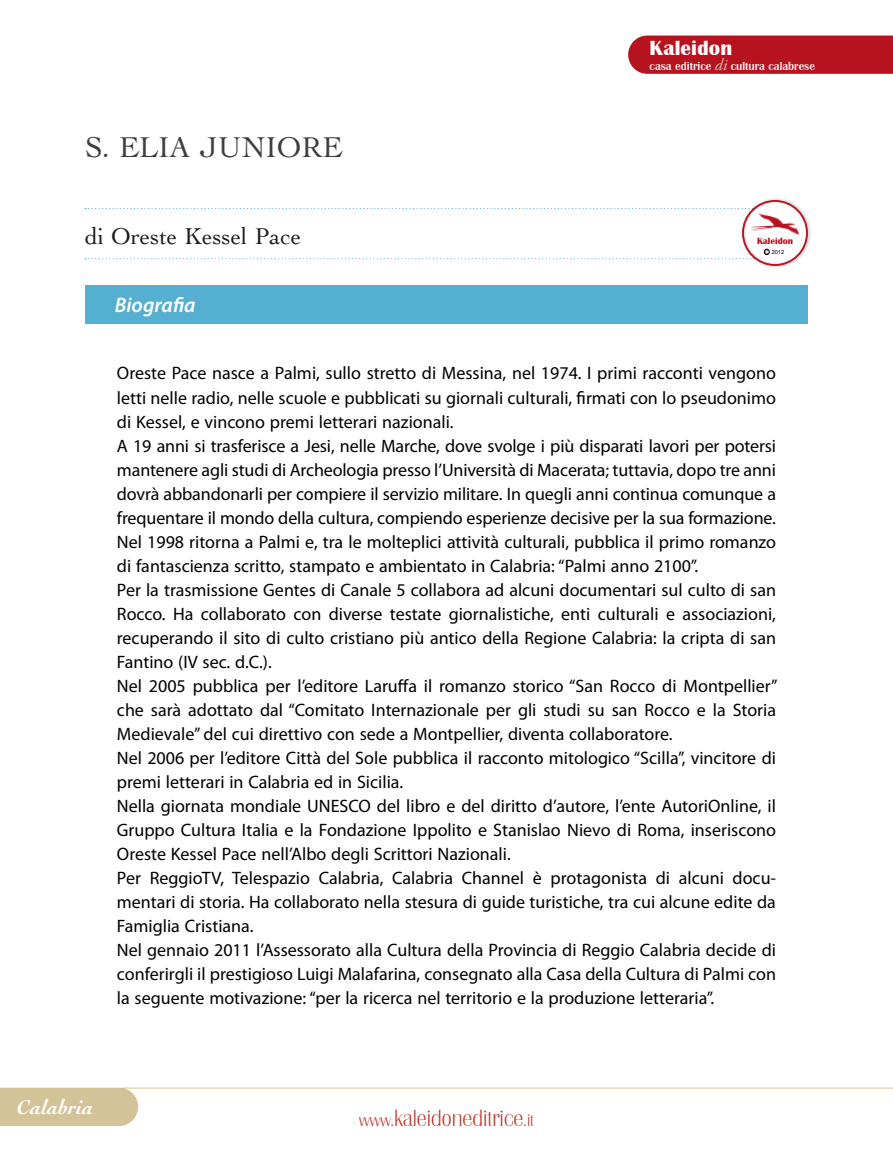
<style>
.page{position:relative;width:893px;height:1149px;background:#fff}
.page>*{position:absolute;margin:0;border:0;box-sizing:border-box;transform-origin:0 0}
.t1{font:30px "Cochin";color:#3e3d40}
.t2{font:24px "Britannic D Extr Ligh";color:#bc352a}
.t3{font:24px "Cochin";color:#000}
.t4{font:italic 600 21px "Myriad Pro";color:#fff}
.t5{font:700 21px "Britannic";letter-spacing:.01em;color:#fff}
.t6{font:italic 700 21px "Cochin";color:#fff}
.t7{font:18px/24px "Myriad Pro";color:#000}
.t8{font:500 12px "Britannic T";color:#fff}
.t9{font:700 9.3px "Britannic";color:#b6131f}
.t10{font:5.55px "Arial";color:#000}
.s1{font-family:"Adobe Garamond Pro";font-weight:400;font-style:italic;font-size:16.5px;color:#e2bdb2}
.s2{font-size:5.4px}
.s3{font-size:18px}
</style>
<div class="page">
<div style="left:628px;top:36px;width:265px;height:38px;background:#b6131f"></div>
<div style="left:85px;top:285px;width:723px;height:38px;background:#55afd0"></div>
<svg style="left:85px;top:208px;width:654px;height:1px"></svg>
<svg style="left:85px;top:258px;width:655px;height:1px"></svg>
<div style="left:740px;top:197px;width:72px;height:72px;background:#000;opacity:.3"></div>
<div style="left:742px;top:200px;width:66px;height:66px;border:2px solid #b6131f;border-radius:50%"></div>
<div style="left:746px;top:204px;width:58px;height:57px;background:#fff;border-radius:50%"></div>
<img style="left:746px;top:206px;width:58px;height:34px">
<svg style="left:764px;top:249px;width:5px;height:5px"></svg>
<hr style="left:122px;top:1087px;width:771px;height:1px;background:#aa8832">
<div style="left:0;top:1087px;width:138px;height:38px;background:#d4c398"></div>
<h1 class="t1" style="left:85px;top:130px;width:259px">S. ELIA JUNIORE</h1>
<p class="t5" style="left:650px;top:37px;width:84px">Kaleidon</p>
<p class="t8" style="left:650px;top:60px;width:167px">casa editrice <span class="s1">di</span> cultura calabrese</p>
<h2 class="t3" style="left:85px;top:222px;width:218px">di Oreste Kessel Pace</h2>
<p class="t9" style="left:757px;top:235px;width:37px">Kaleidon</p>
<p class="t10" style="left:765px;top:248px;width:21px"><span class="s2">C</span> 2012</p>
<p class="t4" style="left:115px;top:292px;width:82px">Biografia</p>
<p class="t7" style="left:117px;top:361px;width:662px">Oreste Pace nasce a Palmi, sullo stretto di Messina, nel 1974. I primi racconti vengono letti nelle radio, nelle scuole e pubblicati su giornali culturali, firmati con lo pseudonimo di Kessel, e vincono premi letterari nazionali.<br>A 19 anni si trasferisce a Jesi, nelle Marche, dove svolge i più disparati lavori per potersi mantenere agli studi di Archeologia presso l’Università di Macerata; tuttavia, dopo tre anni dovrà abbandonarli per compiere il servizio militare. In quegli anni continua comunque a frequentare il mondo della cultura, compiendo esperienze decisive per la sua formazione.<br>Nel 1998 ritorna a Palmi e, tra le molteplici attività culturali, pubblica il primo romanzo di fantascienza scritto, stampato e ambientato in Calabria: “Palmi anno 2100”.<br>Per la trasmissione Gentes di Canale 5 collabora ad alcuni documentari sul culto di san Rocco. Ha collaborato con diverse testate giornalistiche, enti culturali e associazioni, recuperando il sito di culto cristiano più antico della Regione Calabria: la cripta di san Fantino (IV sec. d.C.).<br>Nel 2005 pubblica per l’editore Laruffa il romanzo storico “San Rocco di Montpellier” che sarà adottato dal “Comitato Internazionale per gli studi su san Rocco e la Storia Medievale” del cui direttivo con sede a Montpellier, diventa collaboratore.<br>Nel 2006 per l’editore Città del Sole pubblica il racconto mitologico “Scilla”, vincitore di premi letterari in Calabria ed in Sicilia.<br>Nella giornata mondiale UNESCO del libro e del diritto d’autore, l’ente AutoriOnline, il Gruppo Cultura Italia e la Fondazione Ippolito e Stanislao Nievo di Roma, inseriscono Oreste Kessel Pace nell’Albo degli Scrittori Nazionali.<br>Per ReggioTV, Telespazio Calabria, Calabria Channel è protagonista di alcuni docu&shy;mentari di storia. Ha collaborato nella stesura di guide turistiche, tra cui alcune edite da Famiglia Cristiana.<br>Nel gennaio 2011 l’Assessorato alla Cultura della Provincia di Reggio Calabria decide di conferirgli il prestigioso Luigi Malafarina, consegnato alla Casa della Cultura di Palmi con la seguente motivazione: “per la ricerca nel territorio e la produzione letteraria”.</p>
<p class="t6" style="left:17px;top:1094px;width:78px">Calabria</p>
<h2 class="t2" style="left:359px;top:1105px;width:176px"><span class="s3">www.</span>kaleidoneditrice<span class="s3">.it</span></h2>
</div>
